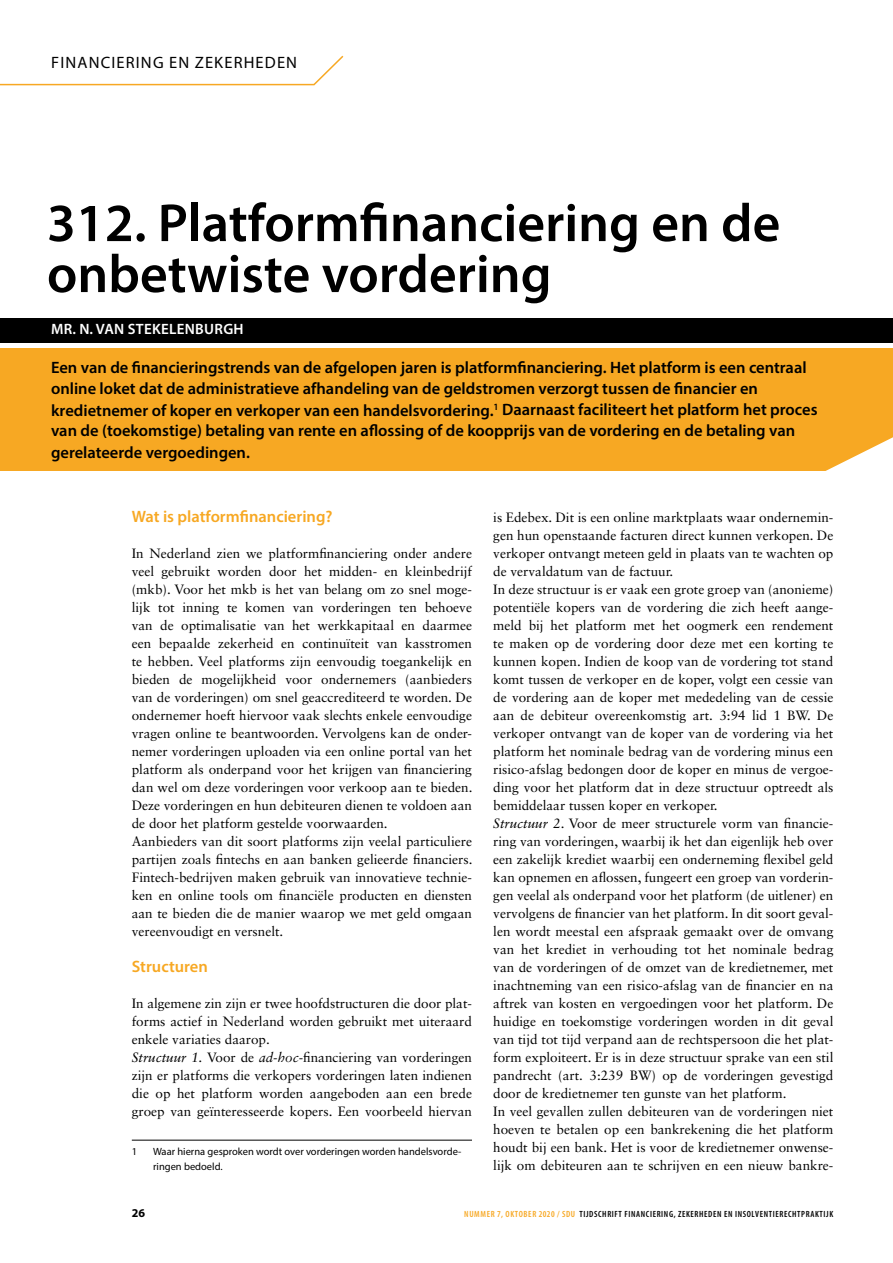
<style>
.page{position:relative;width:893px;height:1263px;background:#fff}
.page>*{position:absolute;margin:0;border:0;box-sizing:border-box;transform-origin:0 0}
.t1{font:600 54px/51px "Myriad Pro";color:#000}
.t2{font:600 16.5px/21px "Myriad Pro";color:#000}
.t3{font:600 16.5px "Myriad Pro";color:#f7a823}
.t4{font:16.5px "Myriad Pro";letter-spacing:.07em;color:#000}
.t5{font:600 15px "Myriad Pro";letter-spacing:.02em;color:#fff}
.t6{font:13.5px/18px "Sabon LT Std";color:#000}
.t7{font:700 12px "Myriad Pro";color:#000}
.t8{font:10.5px/15px "Myriad Pro";color:#000}
.t9{font:600 condensed 9px "Myriad Pro";letter-spacing:.07em;color:#000}
.s1{font-style:italic}
.s2{color:#f7a823}
</style>
<div class="page">
<div style="left:0;top:318px;width:893px;height:24px;background:#000"></div>
<svg style="left:0;top:55px;width:344px;height:31px"></svg>
<hr style="left:132px;top:1140px;width:340px;height:1px;background:#000">
<div style="left:0;top:348px;width:893px;height:122px;background:#f7a823"></div>
<svg style="left:816px;top:470px;width:77px;height:1px"></svg>
<p class="t4" style="left:51px;top:53px;width:11px">Finan</p>
<p class="t4" style="left:101px;top:53px;width:45px">ciering</p>
<p class="t4" style="left:169px;top:53px;width:86px">en Zekerheden</p>
<h1 class="t1" style="left:47px;top:196px;width:735px">312. Platformfinanciering en de onbetwiste vordering</h1>
<p class="t5" style="left:51px;top:320px;width:194px">MR. N. VAN STEKELENBURGH</p>
<p class="t2" style="left:51px;top:357px;width:768px">Een van de financieringstrends van de afgelopen jaren is platformfinanciering. Het platform is een centraal online loket dat de administratieve afhandeling van de geldstromen verzorgt tussen de financier en kredietnemer of koper en verkoper van een handelsvordering.<sup>1</sup> Daarnaast faciliteert het platform het proces van de (toekomstige) betaling van rente en aflossing of de koopprijs van de vordering en de betaling van gerelateerde vergoedingen.</p>
<p class="t3" style="left:132px;top:506px;width:202px">Wat is platformfinanciering?</p>
<p class="t6" style="left:132px;top:544px;width:342px">In Nederland zien we platformfinanciering onder andere veel gebruikt worden door het midden- en kleinbedrijf (mkb). Voor het mkb is het van belang om zo snel moge&shy;lijk tot inning te komen van vorderingen ten behoeve van de optimalisatie van het werkkapitaal en daarmee een bepaalde zekerheid en continuïteit van kasstromen te hebben. Veel platforms zijn eenvoudig toegankelijk en bieden de mogelijkheid voor ondernemers (aanbieders van de vorderingen) om snel geaccrediteerd te worden. De ondernemer hoeft hiervoor vaak slechts enkele eenvoudige vragen online te beantwoorden. Vervolgens kan de onder&shy;nemer vorderingen uploaden via een online portal van het platform als onderpand voor het krijgen van financiering dan wel om deze vorderingen voor verkoop aan te bieden.<br>Deze vorderingen en hun debiteuren dienen te voldoen aan de door het platform gestelde voorwaarden.<br>Aanbieders van dit soort platforms zijn veelal particuliere partijen zoals fintechs en aan banken gelieerde financiers.<br>Fintech-bedrijven maken gebruik van innovatieve technie&shy;ken en online tools om financiële producten en diensten aan te bieden die de manier waarop we met geld omgaan vereenvoudigt en versnelt.</p>
<p class="t3" style="left:132px;top:956px;width:78px">Structuren</p>
<p class="t6" style="left:132px;top:994px;width:342px">In algemene zin zijn er twee hoofdstructuren die door plat&shy;forms actief in Nederland worden gebruikt met uiteraard enkele variaties daarop.<br><span class="s1">Structuur 1.</span> Voor de <span class="s1">ad-hoc-</span>financiering van vorderingen zijn er platforms die verkopers vorderingen laten indienen die op het platform worden aangeboden aan een brede groep van geïnteresseerde kopers. Een voorbeeld hiervan</p>
<p class="t8" style="left:132px;top:1144px;width:7px">1</p>
<p class="t8" style="left:153px;top:1144px;width:310px">Waar hierna gesproken wordt over vorderingen worden handelsvorde&shy;ringen bedoeld.</p>
<p class="t6" style="left:493px;top:508px;width:342px">is Edebex. Dit is een online marktplaats waar ondernemin&shy;gen hun openstaande facturen direct kunnen verkopen. De verkoper ontvangt meteen geld in plaats van te wachten op de vervaldatum van de factuur.<br>In deze structuur is er vaak een grote groep van (anonieme) potentiële kopers van de vordering die zich heeft aange&shy;meld bij het platform met het oogmerk een rendement te maken op de vordering door deze met een korting te kunnen kopen. Indien de koop van de vordering tot stand komt tussen de verkoper en de koper, volgt een cessie van de vordering aan de koper met mededeling van de cessie aan de debiteur overeenkomstig art. 3:94 lid 1 BW. De verkoper ontvangt van de koper van de vordering via het platform het nominale bedrag van de vordering minus een risico-afslag bedongen door de koper en minus de vergoe&shy;ding voor het platform dat in deze structuur optreedt als bemiddelaar tussen koper en verkoper.<br><span class="s1">Structuur 2</span>. Voor de meer structurele vorm van financie&shy;ring van vorderingen, waarbij ik het dan eigenlijk heb over een zakelijk krediet waarbij een onderneming flexibel geld kan opnemen en aflossen, fungeert een groep van vorderin&shy;gen veelal als onderpand voor het platform (de uitlener) en vervolgens de financier van het platform. In dit soort geval&shy;len wordt meestal een afspraak gemaakt over de omvang van het krediet in verhouding tot het nominale bedrag van de vorderingen of de omzet van de kredietnemer, met inachtneming van een risico-afslag van de financier en na aftrek van kosten en vergoedingen voor het platform. De huidige en toekomstige vorderingen worden in dit geval van tijd tot tijd verpand aan de rechtspersoon die het plat&shy;form exploiteert. Er is in deze structuur sprake van een stil pandrecht (art. 3:239 BW) op de vorderingen gevestigd door de kredietnemer ten gunste van het platform.<br>In veel gevallen zullen debiteuren van de vorderingen niet hoeven te betalen op een bankrekening die het platform houdt bij een bank. Het is voor de kredietnemer onwense&shy;lijk om debiteuren aan te schrijven en een nieuw bankre-</p>
<p class="t7" style="left:132px;top:1205px;width:15px">26</p>
<p class="t9" style="left:464px;top:1208px;width:371px"><span class="s2">NUMMER 7, OKTOBER 2020 / SDU</span> TIJDSCHRIFT FINANCIERING, ZEKERHEDEN EN INSOLVENTIERECHTPRAKTIJK</p>
</div>
